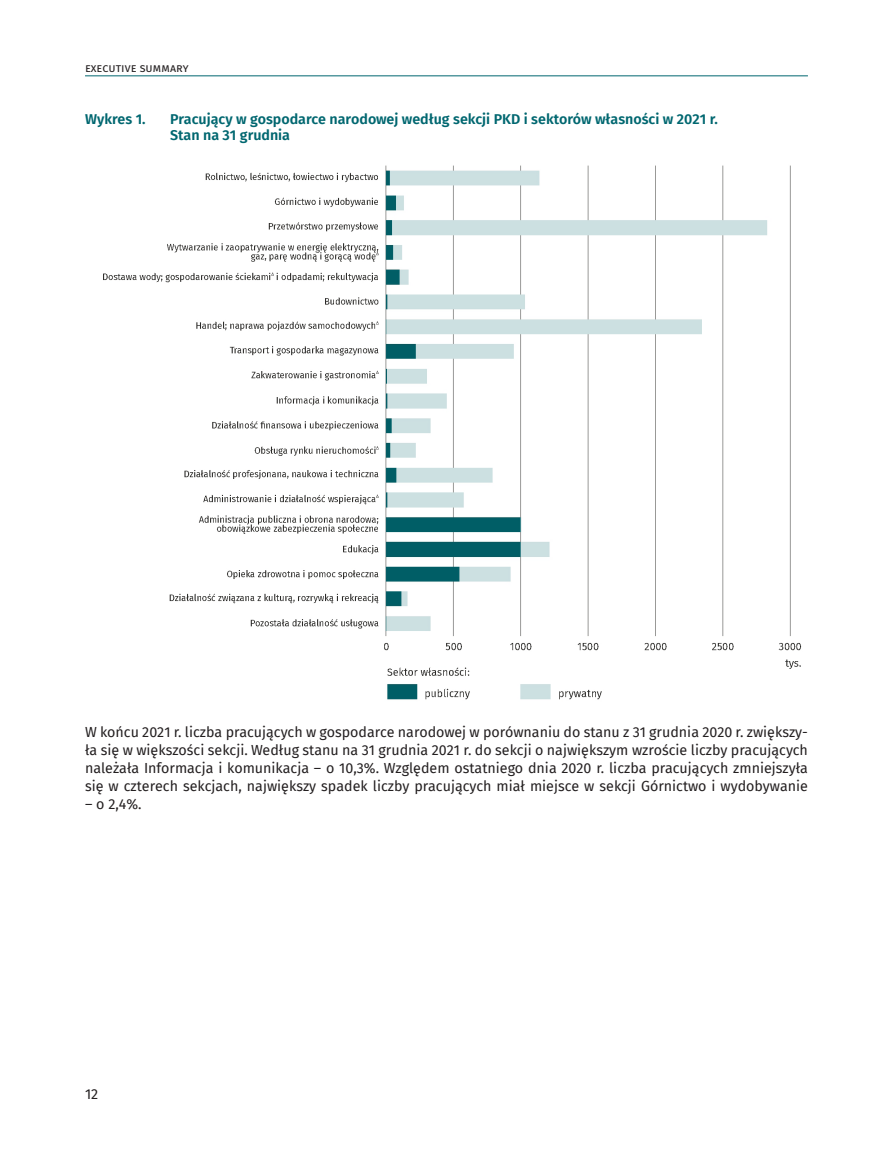
<style>
.page{position:relative;width:893px;height:1149px;background:#fff}
.page>*{position:absolute;margin:0;border:0;box-sizing:border-box;transform-origin:0 0}
.tekst_pl{font:14.25px/18px "Fira Sans";color:#231f20;text-align:justify}
.tyt_wykresu_PL{font:600 14.25px "Fira Sans";color:#006770}
.tyt_wykresu_stan_PL{font:600 14.25px "Fira Sans";color:#006770}
.t1{font:12px "Fira Sans";color:#231f20}
</style>
<div class="page">
<hr style="left:85px;top:75px;width:723px;height:1px;background:#006770">
<img style="left:103px;top:165px;width:699px;height:535px">
<p class="t1" style="left:85px;top:59px;width:105px">executive summary</p>
<h5 class="tyt_wykresu_PL" style="left:85px;top:107px;width:62px">Wykres 1.</h5>
<h5 class="tyt_wykresu_PL" style="left:170px;top:107px;width:549px">Pracujący w gospodarce narodowej według sekcji PKD i sektorów własności w 2021 r.</h5>
<h5 class="tyt_wykresu_stan_PL" style="left:170px;top:124px;width:122px">Stan na 31 grudnia</h5>
<p class="tekst_pl" style="left:85px;top:722px;width:724px">W końcu 2021 r. liczba pracujących w gospodarce narodowej w porównaniu do stanu z 31 grudnia 2020 r. zwiększy&shy;ła się w większości sekcji. Według stanu na 31 grudnia 2021 r. do sekcji o największym wzroście liczby pracujących należała Informacja i komunikacja – o 10,3%. Względem ostatniego dnia 2020 r. liczba pracujących zmniejszyła się w czterech sekcjach, największy spadek liczby pracujących miał miejsce w sekcji Górnictwo i wydobywanie</p>
<p class="tekst_pl" style="left:85px;top:794px;width:58px">– o 2,4%.</p>
<p class="tekst_pl" style="left:85px;top:1083px;width:15px">12</p>
</div>
